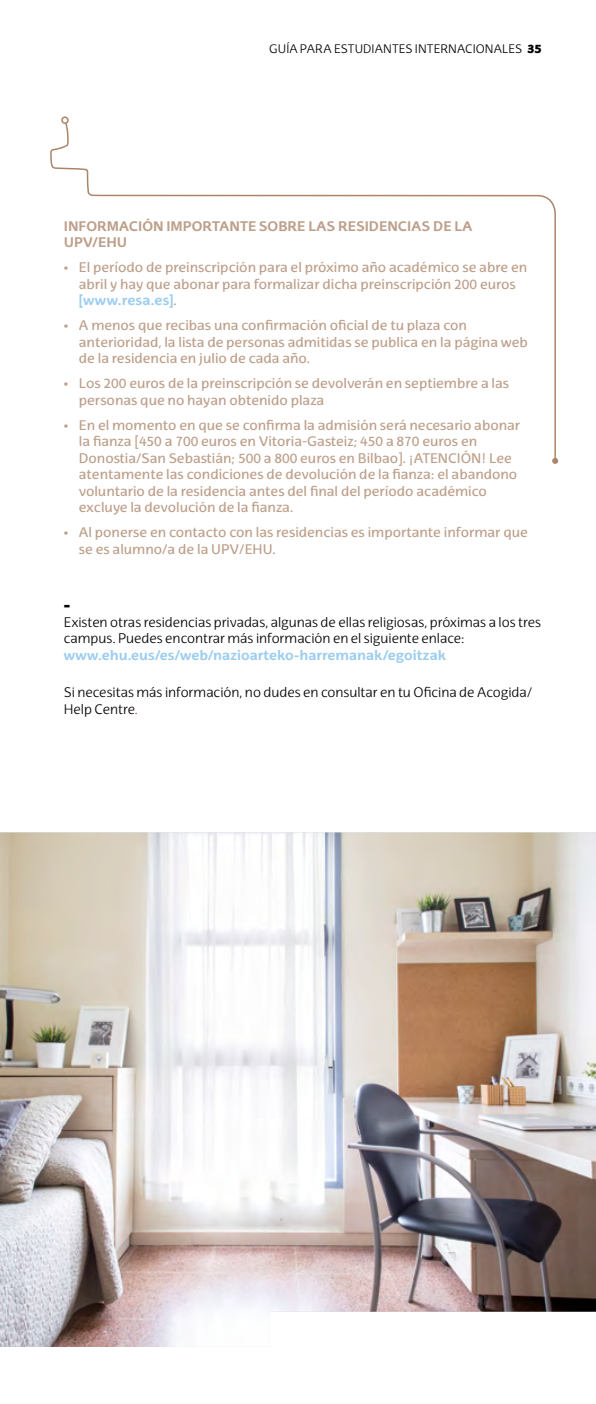
<style>
.page{position:relative;width:596px;height:1404px;background:#fff}
.page>*{position:absolute;margin:0;border:0;box-sizing:border-box;transform-origin:0 0}
.t1{font:900 16.5px "EHU Sans";color:#010202}
.t2{font:13.5px/16.5px "EHU Sans";color:#bd9f8a}
.t3{font:300 13.5px/16.5px "EHU Sans";color:#010202}
.t4{font:700 13.5px/16.5px "EHU Sans";color:#bd9f8a}
.t5{font:700 13.5px "EHU Sans";letter-spacing:-.005em;color:#9dcdef}
.t6{font:300 12px "EHU Sans";letter-spacing:.01em;color:#000}
.s1{font-weight:900}
.s2{font-weight:700;color:#9dcdef}
.s3{color:#000}
.s4{color:#cf3619}
</style>
<div class="page">
<svg style="left:50px;top:122px;width:506px;height:336px"></svg>
<svg style="left:552px;top:458px;width:6px;height:6px"></svg>
<div style="left:61px;top:116px;width:8px;height:8px;border:2px solid #aa856a;border-radius:50%"></div>
<img style="left:0;top:832px;width:595px;height:514px">
<p class="t6" style="left:269px;top:42px;width:274px">GUÍA PARA ESTUDIANTES INTERNACIONALES <span class="s1">35</span></p>
<p class="t4" style="left:64px;top:217px;width:410px">INFORMACIÓN IMPORTANTE SOBRE LAS RESIDENCIAS DE LA<br>UPV/EHU</p>
<p class="t2" style="left:79px;top:259px;width:449px;text-indent:-15px">• El período de preinscripción para el próximo año académico se abre en abril y hay que abonar para formalizar dicha preinscripción 200 euros <span class="s2">[www.resa.es]</span>.</p>
<p class="t2" style="left:79px;top:317px;width:450px;text-indent:-15px">• A menos que recibas una confirmación oficial de tu plaza con anterioridad, la lista de personas admitidas se publica en la página web de la residencia en julio de cada año.</p>
<p class="t2" style="left:79px;top:375px;width:431px;text-indent:-15px">• Los 200 euros de la preinscripción se devolverán en septiembre a las personas que no hayan obtenido plaza</p>
<p class="t2" style="left:79px;top:416px;width:442px;text-indent:-15px">• En el momento en que se confirma la admisión será necesario abonar la fianza [450 a 700 euros en Vitoria-Gasteiz; 450 a 870 euros en Donostia/San Sebastián; 500 a 800 euros en Bilbao]. ¡ATENCIÓN! Lee atentamente las condiciones de devolución de la fianza: el abandono voluntario de la residencia antes del final del período académico excluye la devolución de la fianza.</p>
<p class="t2" style="left:79px;top:524px;width:450px;text-indent:-15px">• Al ponerse en contacto con las residencias es importante informar que se es alumno/a de la UPV/EHU.</p>
<p class="t1" style="left:64px;top:593px;width:8px">-</p>
<p class="t3" style="left:64px;top:613px;width:478px">Existen otras residencias privadas, algunas de ellas religiosas, próximas a los tres campus. Puedes encontrar más información en el siguiente enlace:</p>
<p class="t5" style="left:64px;top:646px;width:383px">www.ehu.eus/es/web/nazioarteko-harremanak/egoitzak</p>
<p class="t3" style="left:64px;top:684px;width:469px">Si necesitas más información, no dudes en consultar en tu Oficina de Acogida/<br><span class="s3">Help Centre</span><span class="s4">.</span></p>
</div>
